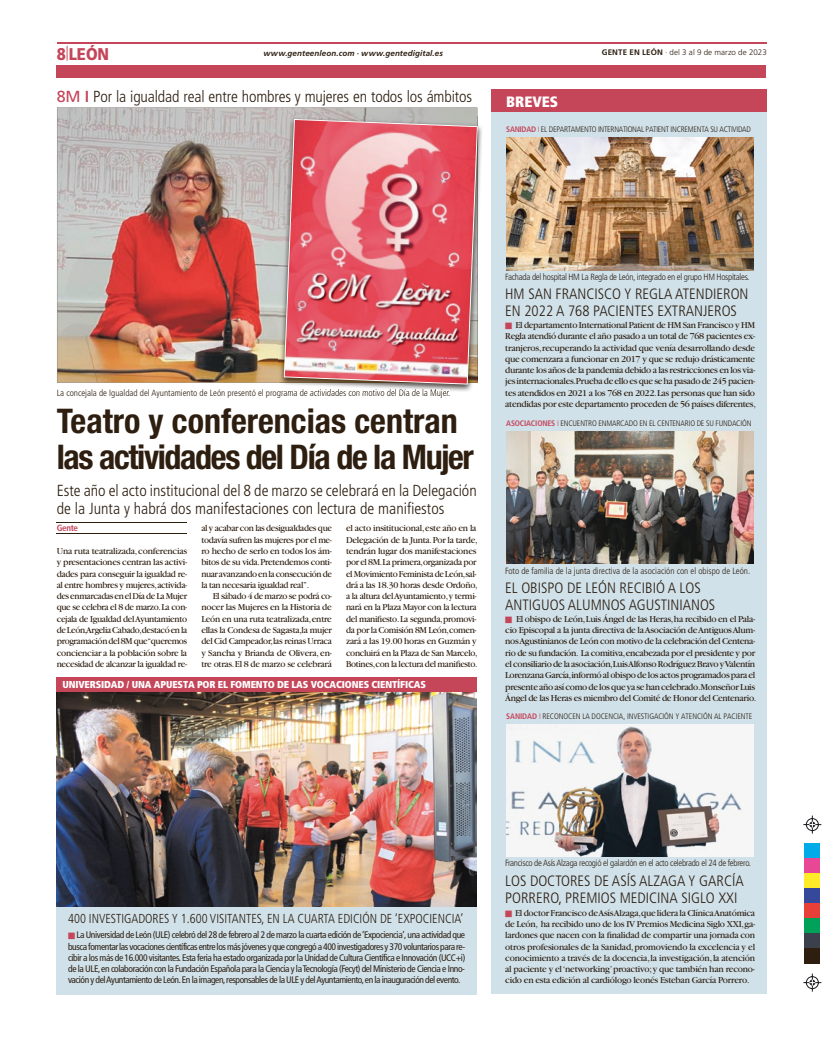
<style>
.page{position:relative;width:823px;height:1049px;background:#fff}
.page>*{position:absolute;margin:0;border:0;box-sizing:border-box;transform-origin:0 0}
.t1{font:700 condensed 34px/36px "Helvetica Neue LT Std";letter-spacing:-.04em;color:#2d1e10}
.t2{font:900 17px "Frutiger LT Std";color:#c54559;scale:.88 1}
.t3{font:300 condensed 16px/18px "Frutiger LT Std";color:#2d1e10}
.t4{font:300 condensed 15px/17px "Frutiger LT Std";color:#2d1e10}
.t5{font:900 condensed 15px "Frutiger LT Std";color:#fff}
.t6{font:300 condensed 13px "Frutiger LT Std";color:#2d1e10;scale:.95 1}
.t7{font:900 condensed 10px "Frutiger";letter-spacing:-.015em;color:#fff}
.t8{font:9.5px/11.3px "Garamond";letter-spacing:-.035em;color:#2d1e10;text-align:justify}
.t9{font:condensed 9.5px/11.3px "Frutiger LT Std";letter-spacing:-.045em;color:#2d1e10;text-align:justify}
.t10{font:300 condensed 9px "Frutiger LT Std";color:#2d1e10}
.t11{font:300 condensed 9px "Frutiger LT Std";letter-spacing:-.03em;color:#2d1e10}
.t12{font:700 condensed 9px "Frutiger LT Std";letter-spacing:-.04em;color:#c54559}
.t13{font:300 condensed 8px "Frutiger";letter-spacing:-.02em;color:#2d1e10}
.t14{font:italic 700 8px "Frutiger LT Std";letter-spacing:.015em;color:#2d1e10}
.t15{font:300 8px "Frutiger LT Std";letter-spacing:.005em;color:#2d1e10}
.s1{font-weight:700}
.s2{font-weight:400;font-stretch:normal;color:#c54559}
.s3{font-weight:700;color:#c54559}
.s4{color:#c54559}
</style>
<div class="page">
<hr style="left:57px;top:42px;width:708px;height:1px;background:#c54559">
<div style="left:57px;top:65px;width:708px;height:12px;background:#c54559"></div>
<svg style="left:803px;top:815px;width:17px;height:19px"></svg>
<svg style="left:803px;top:973px;width:17px;height:18px"></svg>
<div style="left:804px;top:844px;width:15px;height:15px;background:#00abe7"></div>
<div style="left:804px;top:859px;width:15px;height:15px;background:#e74795"></div>
<div style="left:804px;top:874px;width:15px;height:15px;background:#ffeb27"></div>
<div style="left:804px;top:889px;width:15px;height:15px;background:#36489b"></div>
<div style="left:804px;top:904px;width:15px;height:15px;background:#e83f39"></div>
<div style="left:804px;top:919px;width:15px;height:15px;background:#00a159"></div>
<div style="left:804px;top:934px;width:15px;height:15px;background:#3a414c"></div>
<div style="left:804px;top:949px;width:15px;height:15px;background:#2d1e10"></div>
<img style="left:57px;top:107px;width:420px;height:276px">
<hr style="left:57px;top:522px;width:130px;height:1px;background:#2d1e10">
<hr style="left:57px;top:533px;width:130px;height:1px;background:#2d1e10">
<div style="left:57px;top:685px;width:419px;height:310px;background:#d0e1ea"></div>
<img style="left:57px;top:691px;width:419px;height:215px">
<div style="left:57px;top:677px;width:419px;height:14px;background:#c54559"></div>
<div style="left:491px;top:90px;width:275px;height:903px;background:#d0e1ea"></div>
<div style="left:491px;top:90px;width:275px;height:22px;background:#c54559"></div>
<img style="left:506px;top:137px;width:247px;height:133px">
<img style="left:506px;top:431px;width:247px;height:132px">
<img style="left:506px;top:724px;width:247px;height:132px">
<img style="left:310px;top:116px;width:172px;height:276px">
<img style="left:278px;top:116px;width:199px;height:267px">
<img style="left:278px;top:389px;width:171px;height:3px">
<img style="left:283px;top:119px;width:194px;height:266px">
<h2 class="t2" style="left:57px;top:44px;width:61px">8<sup>|</sup>LEÓN</h2>
<p class="t15" style="left:601px;top:48px;width:166px"><span class="s1">GENTE EN LEÓN</span> · del 3 al 9 de marzo de 2023</p>
<p class="t14" style="left:263px;top:49px;width:181px">www.genteenleon.com · www.gentedigital.es</p>
<h3 class="t3" style="left:57px;top:88px;width:416px"><span class="s2">8M</span> <span class="s3">I</span> Por la igualdad real entre hombres y mujeres en todos los ámbitos</h3>
<h3 class="t5" style="left:506px;top:92px;width:53px">BREVES</h3>
<p class="t13" style="left:506px;top:125px;width:246px"><span class="s3">SANIDAD</span> <span class="s4">I</span> EL DEPARTAMENTO INTERNATIONAL PATIENT INCREMENTA SU ACTIVIDAD</p>
<p class="t10" style="left:57px;top:387px;width:395px">La concejala de Igualdad del Ayuntamiento de León presentó el programa de actividades con motivo del Día de la Mujer.</p>
<h1 class="t1" style="left:57px;top:402px;width:418px">Teatro y conferencias centran las actividades del Día de la Mujer</h1>
<h3 class="t3" style="left:57px;top:481px;width:421px">Este año el acto institucional del 8 de marzo se celebrará en la Delegación de la Junta y habrá dos manifestaciones con lectura de manifiestos</h3>
<p class="t12" style="left:57px;top:523px;width:23px">Gente</p>
<p class="t8" style="left:57px;top:545px;width:132px">Una ruta teatralizada, conferencias y presentaciones centran las activi&shy;dades para conseguir la igualdad re&shy;al entre hombres y mujeres,activida&shy;des enmarcadas en el Día de La Mujer que se celebra el 8 de marzo.La con&shy;cejala de Igualdad del Ayuntamiento de León,Argelia Cabado,destacó en la programación del 8M que“queremos concienciar a la población sobre la necesidad de alcanzar la igualdad re-</p>
<p class="t8" style="left:201px;top:523px;width:132px">al y acabar con las desigualdades que todavía sufren las mujeres por el me&shy;ro hecho de serlo en todos los ám&shy;bitos de su vida.Pretendemos conti&shy;nuar avanzando en la consecución de la tan necesaria igualdad real”.</p>
<p class="t8" style="left:201px;top:591px;width:132px;text-indent:11px">El sábado 4 de marzo se podrá co&shy;nocer las Mujeres en la Historia de León en una ruta teatralizada, entre ellas la Condesa de Sagasta,la mujer del Cid Campeador,las reinas Urraca y Sancha y Brianda de Olivera, en&shy;tre otras. El 8 de marzo se celebrará</p>
<p class="t8" style="left:346px;top:523px;width:133px;text-align:left">el acto insititucional, este año en la Delegación de la Junta. Por la tarde, tendrán lugar dos manifestaciones por el 8M.La primera,organizada por el Movimiento Feminista de León,sal&shy;drá a las 18.30 horas desde Ordoño, a la altura del Ayuntamiento,y termi&shy;nará en la Plaza Mayor con la lectura del manifiesto.La segunda,promovi&shy;da por la Comisión 8M León,comen&shy;zará a las 19.00 horas en Guzmán y concluirá en la Plaza de San Marcelo, Botines,con la lectura del manifiesto.</p>
<p class="t7" style="left:62px;top:678px;width:365px">UNIVERSIDAD / UNA APUESTA POR EL FOMENTO DE LAS VOCACIONES CIENTÍFICAS</p>
<p class="t11" style="left:504px;top:271px;width:246px">Fachada del hospital HM La Regla de León, integrado en el grupo HM Hospitales.</p>
<p class="t8" style="left:505px;top:319px;width:252px"><span class="s4">■</span> El departamento International Patient de HM San Francisco y HM Regla atendió durante el año pasado a un total de 768 pacientes ex&shy;tranjeros, recuperando la actividad que venía desarrollando desde que comenzara a funcionar en 2017 y que se redujo drásticamente durante los años de la pandemia debido a las restricciones en los via&shy;jes internacionales.Prueba de ello es que se ha pasado de 245 pacien&shy;tes atendidos en 2021 a los 768 en 2022.Las personas que han sido atendidas por este departamento proceden de 56 países diferentes,</p>
<h3 class="t4" style="left:505px;top:286px;width:244px">HM SAN FRANCISCO Y REGLA ATENDIERON<br>EN 2022 A 768 PACIENTES EXTRANJEROS</h3>
<p class="t13" style="left:506px;top:419px;width:246px"><span class="s3">ASOCIACIONES</span> <span class="s4">I</span> ENCUENTRO ENMARCADO EN EL CENTENARIO DE SU FUNDACIÓN</p>
<p class="t10" style="left:504px;top:565px;width:246px">Foto de familia de la junta directiva de la asociación con el obispo de León.</p>
<p class="t8" style="left:505px;top:613px;width:252px;text-align:left"><span class="s4">■</span> El obispo de León, Luis Ángel de las Heras,ha recibido en el Pala&shy;cio Episcopal a la junta directiva de la Asociación de Antiguos Alum&shy;nos Agustinianos de León con motivo de la celebración del Centena&shy;rio de su fundación. La comitiva,encabezada por el presidente y por el consiliario de la asociación,Luis Alfonso Rodríguez Bravo y Valentín Lorenzana García,informó al obispo de los actos programados para el presente año así como de los que ya se han celebrado.Monseñor Luis Ángel de las Heras es miembro del Comité de Honor del Centenario.</p>
<h3 class="t4" style="left:505px;top:579px;width:211px">EL OBISPO DE LEÓN RECIBIÓ A LOS<br>ANTIGUOS ALUMNOS AGUSTINIANOS</h3>
<p class="t13" style="left:506px;top:712px;width:247px"><span class="s3">SANIDAD</span> <span class="s4">I</span> RECONOCEN LA DOCENCIA, INVESTIGACIÓN Y ATENCIÓN AL PACIENTE</p>
<h3 class="t6" style="left:68px;top:911px;width:417px">400 INVESTIGADORES Y 1.600 VISITANTES, EN LA CUARTA EDICIÓN DE ‘EXPOCIENCIA’</h3>
<p class="t9" style="left:68px;top:929px;width:398px"><span class="s4">■</span> La Universidad de León (ULE) celebró del 28 de febrero al 2 de marzo la cuarta edición de ‘Expociencia’, una actividad que busca fomentar las vocaciones científicas entre los más jóvenes y que congregó a 400 investigadores y 370 voluntarios para re&shy;cibir a los más de 16.000 visitantes. Esta feria ha estado organizada por la Unidad de Cultura Científica e Innovación (UCC+i) de la ULE, en colaboración con la Fundación Española para la Ciencia y la Tecnología (Fecyt) del Ministerio de Ciencia e Inno&shy;vación y del Ayuntamiento de León. En la imagen, responsables de la ULE y del Ayuntamiento, en la inauguración del evento.</p>
<p class="t11" style="left:504px;top:858px;width:247px">Francisco de Asís Alzaga recogió el galardón en el acto celebrado el 24 de febrero.</p>
<h3 class="t4" style="left:505px;top:872px;width:240px">LOS DOCTORES DE ASÍS ALZAGA Y GARCÍA<br>PORRERO, PREMIOS MEDICINA SIGLO XXI</h3>
<p class="t8" style="left:505px;top:907px;width:251px"><span class="s4">■</span> El doctor Francisco de Asís Alzaga,que lidera la Clínica Anatómica de León, ha recibido uno de los IV Premios Medicina Siglo XXI, ga&shy;lardones que nacen con la finalidad de compartir una jornada con otros profesionales de la Sanidad, promoviendo la excelencia y el conocimiento a través de la docencia, la investigación, la atención al paciente y el ‘networking’ proactivo; y que también han recono&shy;cido en esta edición al cardiólogo leonés Esteban García Porrero.</p>
</div>
